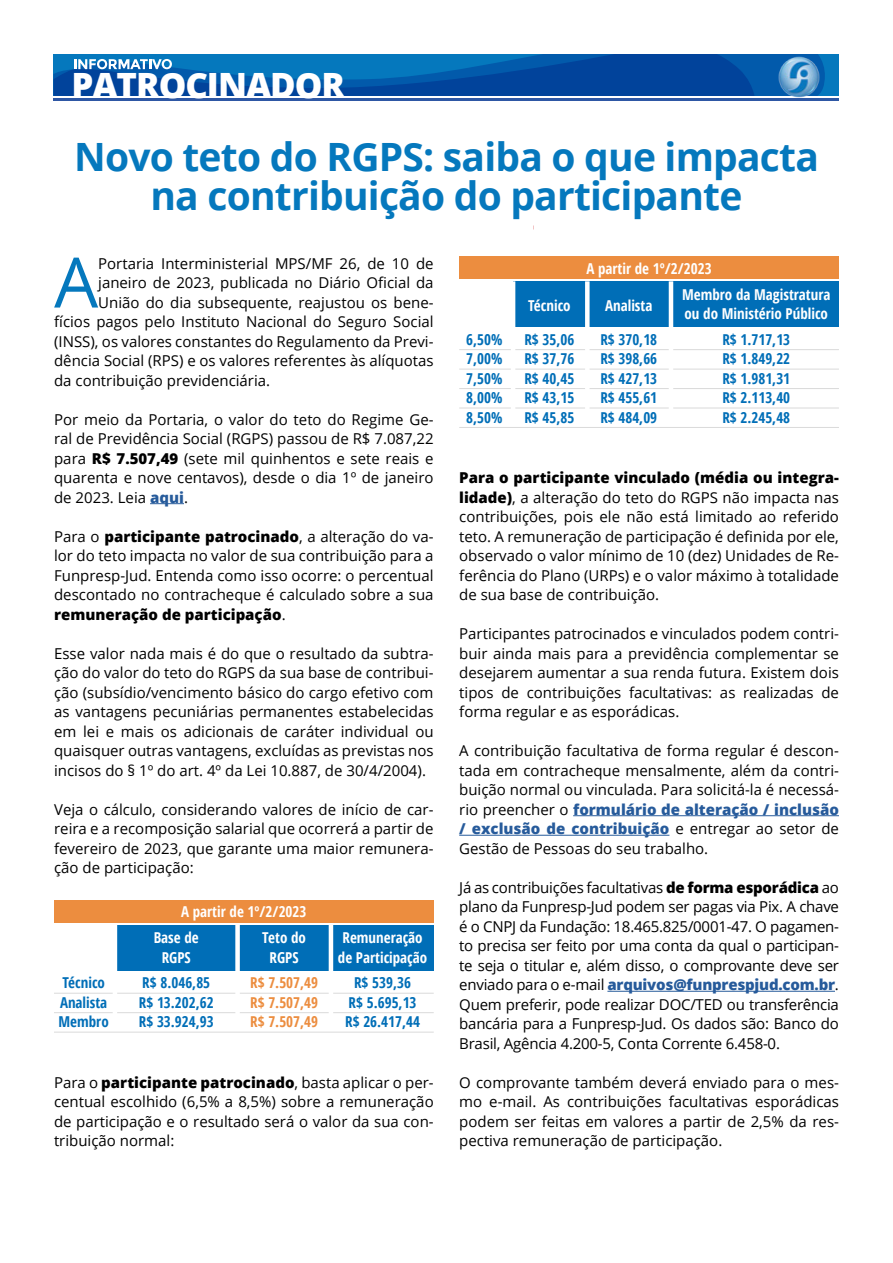
<style>
.page{position:relative;width:893px;height:1263px;background:#fff}
.page>*{position:absolute;margin:0;border:0;box-sizing:border-box;transform-origin:0 0}
.t1{font:69.6px "Open Sans";color:#0578bd}
.t2{font:700 39px/39px "Open Sans";letter-spacing:-.02em;color:#0578bd;text-align:center}
.t3{font:800 34.8px "Open Sans";letter-spacing:-.03em;color:#fff}
.t4{font:15px/19.5px "Open Sans";color:#000;text-align:justify}
.t5{font:700 condensed 15px/19.5px "Open Sans";color:#006eb7;text-align:justify}
.t6{font:700 condensed 15px/19.5px "Open Sans";color:#fff;text-align:center}
.t7{font:700 condensed 15px/19.5px "Open Sans";color:#ec8d3f;text-align:justify}
.s1{font-weight:800}
.s2{font-weight:800;color:#275b9b}
</style>
<div class="page">
<hr style="left:54px;top:98px;width:785px;height:3px;background:#2e57a4">
<svg style="left:54px;top:54px;width:771px;height:42px"></svg>
<img style="left:776px;top:54px;width:46px;height:44px">
<hr style="left:150px;top:503px;width:34px;height:1px;background:#275b9b">
<hr style="left:54px;top:993px;width:380px;height:1px;background:#dadada">
<hr style="left:54px;top:1012px;width:380px;height:1px;background:#dadada">
<hr style="left:54px;top:1032px;width:380px;height:1px;background:#dadada">
<div style="left:115px;top:925px;width:319px;height:46px;background:#006eb7"></div>
<div style="left:54px;top:900px;width:380px;height:22px;background:#ec8d3f"></div>
<hr style="left:329px;top:925px;width:4px;height:97px;background:#fff">
<div style="left:235px;top:925px;width:5px;height:97px;background:#fff"></div>
<hr style="left:113px;top:925px;width:4px;height:97px;background:#fff">
<hr style="left:459px;top:427px;width:380px;height:1px;background:#dadada">
<hr style="left:459px;top:349px;width:380px;height:1px;background:#dadada">
<hr style="left:459px;top:369px;width:380px;height:1px;background:#dadada">
<hr style="left:459px;top:388px;width:380px;height:1px;background:#dadada">
<hr style="left:459px;top:408px;width:380px;height:1px;background:#dadada">
<div style="left:513px;top:281px;width:326px;height:46px;background:#006eb7"></div>
<div style="left:459px;top:257px;width:380px;height:22px;background:#ec8d3f"></div>
<hr style="left:669px;top:281px;width:4px;height:145px;background:#fff">
<div style="left:585px;top:281px;width:5px;height:145px;background:#fff"></div>
<hr style="left:511px;top:281px;width:4px;height:145px;background:#fff">
<hr style="left:573px;top:815px;width:266px;height:1px;background:#275b9b">
<hr style="left:459px;top:835px;width:210px;height:1px;background:#275b9b">
<hr style="left:607px;top:991px;width:228px;height:1px;background:#275b9b">
<h3 class="t3" style="left:71px;top:59px;width:275px">PATROCINADOR</h3>
<h2 class="t2" style="left:74px;top:136px;width:746px">Novo teto do RGPS: saiba o que impacta na contribuição do participante</h2>
<h1 class="t1" style="left:54px;top:235px;width:46px">A</h1>
<p class="t4" style="left:98px;top:253px;width:337px">Portaria Interministerial MPS/MF 26, de 10 de</p>
<p class="t4" style="left:98px;top:272px;width:337px">janeiro de 2023, publicada no Diário Oficial da</p>
<p class="t4" style="left:98px;top:292px;width:337px">União do dia subsequente, reajustou os bene-</p>
<p class="t4" style="left:54px;top:311px;width:381px">fícios pagos pelo Instituto Nacional do Seguro Social</p>
<p class="t4" style="left:54px;top:331px;width:381px">(INSS), os valores constantes do Regulamento da Previ-</p>
<p class="t4" style="left:54px;top:350px;width:381px">dência Social (RPS) e os valores referentes às alíquotas</p>
<p class="t4" style="left:54px;top:370px;width:218px">da contribuição previdenciária.</p>
<p class="t4" style="left:54px;top:409px;width:381px">Por meio da Portaria, o valor do teto do Regime Ge&shy;ral de Previdência Social (RGPS) passou de R$ 7.087,22 para <span class="s1">R$ 7.507,49</span> (sete mil quinhentos e sete reais e quarenta e nove centavos), desde o dia 1º de janeiro de 2023. Leia <span class="s2">aqui</span>.</p>
<p class="t4" style="left:54px;top:526px;width:381px">Para o <span class="s1">participante patrocinado</span>, a alteração do va&shy;lor do teto impacta no valor de sua contribuição para a Funpresp-Jud. Entenda como isso ocorre: o percentual descontado no contracheque é calculado sobre a sua <span class="s1">remuneração de participação</span>.</p>
<p class="t4" style="left:54px;top:643px;width:381px">Esse valor nada mais é do que o resultado da subtra&shy;ção do valor do teto do RGPS da sua base de contribui&shy;ção (subsídio/vencimento básico do cargo efetivo com as vantagens pecuniárias permanentes estabelecidas em lei e mais os adicionais de caráter individual ou quaisquer outras vantagens, excluídas as previstas nos incisos do § 1º do art. 4º da Lei 10.887, de 30/4/2004).</p>
<p class="t4" style="left:54px;top:799px;width:381px">Veja o cálculo, considerando valores de início de car&shy;reira e a recomposição salarial que ocorrerá a partir de fevereiro de 2023, que garante uma maior remunera&shy;ção de participação:</p>
<p class="t5" style="left:59px;top:973px;width:52px;text-align:left">Técnico<br>Analista<br>Membro</p>
<p class="t6" style="left:181px;top:901px;width:127px">A partir de 1º/2/2023</p>
<p class="t6" style="left:154px;top:927px;width:47px">Base de<br>RGPS</p>
<p class="t5" style="left:139px;top:972px;width:76px;text-align:left">R$ 8.046,85<br>R$ 13.202,62<br>R$ 33.924,93</p>
<p class="t6" style="left:262px;top:927px;width:45px">Teto do<br>RGPS</p>
<p class="t7" style="left:250px;top:972px;width:69px">R$ 7.507,49<br>R$ 7.507,49<br>R$ 7.507,49</p>
<p class="t6" style="left:338px;top:927px;width:91px">Remuneração de Participação</p>
<p class="t5" style="left:345px;top:972px;width:76px;text-align:center">R$ 539,36<br>R$ 5.695,13<br>R$ 26.417,44</p>
<p class="t4" style="left:54px;top:1072px;width:381px">Para o <span class="s1">participante patrocinado</span>, basta aplicar o per&shy;centual escolhido (6,5% a 8,5%) sobre a remuneração de participação e o resultado será o valor da sua con&shy;tribuição normal:</p>
<p class="t5" style="left:466px;top:329px;width:38px">6,50% 7,00% 7,50% 8,00% 8,50%</p>
<p class="t6" style="left:528px;top:295px;width:44px">Técnico</p>
<p class="t5" style="left:524px;top:329px;width:51px">R$ 35,06<br>R$ 37,76<br>R$ 40,45<br>R$ 43,15<br>R$ 45,85</p>
<p class="t6" style="left:586px;top:258px;width:127px">A partir de 1º/2/2023</p>
<p class="t6" style="left:605px;top:295px;width:49px">Analista</p>
<p class="t5" style="left:600px;top:329px;width:58px">R$ 370,18<br>R$ 398,66<br>R$ 427,13<br>R$ 455,61<br>R$ 484,09</p>
<p class="t6" style="left:682px;top:284px;width:150px;text-align:left">Membro da Magistratura ou do Ministério Público</p>
<p class="t5" style="left:722px;top:329px;width:69px">R$ 1.717,13<br>R$ 1.849,22<br>R$ 1.981,31<br>R$ 2.113,40<br>R$ 2.245,48</p>
<p class="t4" style="left:459px;top:467px;width:381px"><span class="s1">Para o participante vinculado (média ou integra&shy;lidade)</span>, a alteração do teto do RGPS não impacta nas contribuições, pois ele não está limitado ao referido teto. A remuneração de participação é definida por ele, observado o valor mínimo de 10 (dez) Unidades de Re&shy;ferência do Plano (URPs) e o valor máximo à totalidade de sua base de contribuição.</p>
<p class="t4" style="left:459px;top:623px;width:381px">Participantes patrocinados e vinculados podem contri&shy;buir ainda mais para a previdência complementar se desejarem aumentar a sua renda futura. Existem dois tipos de contribuições facultativas: as realizadas de forma regular e as esporádicas.</p>
<p class="t4" style="left:459px;top:740px;width:381px">A contribuição facultativa de forma regular é descon&shy;tada em contracheque mensalmente, além da contri&shy;buição normal ou vinculada. Para solicitá-la é necessá&shy;rio preencher o <span class="s2">formulário de alteração / inclusão / exclusão de contribuição</span> e entregar ao setor de Gestão de Pessoas do seu trabalho.</p>
<p class="t4" style="left:459px;top:877px;width:381px">Já as contribuições facultativas <span class="s1">de forma esporádica</span> ao plano da Funpresp-Jud podem ser pagas via Pix. A chave é o CNPJ da Fundação: 18.465.825/0001-47. O pagamen&shy;to precisa ser feito por uma conta da qual o participan&shy;te seja o titular e, além disso, o comprovante deve ser enviado para o e-mail <span class="s2">arquivos@funprespjud.com.br</span>.<br>Quem preferir, pode realizar DOC/TED ou transferência bancária para a Funpresp-Jud. Os dados são: Banco do Brasil, Agência 4.200-5, Conta Corrente 6.458-0.</p>
<p class="t4" style="left:459px;top:1072px;width:381px">O comprovante também deverá enviado para o mes&shy;mo e-mail. As contribuições facultativas esporádicas podem ser feitas em valores a partir de 2,5% da res&shy;pectiva remuneração de participação.</p>
</div>
